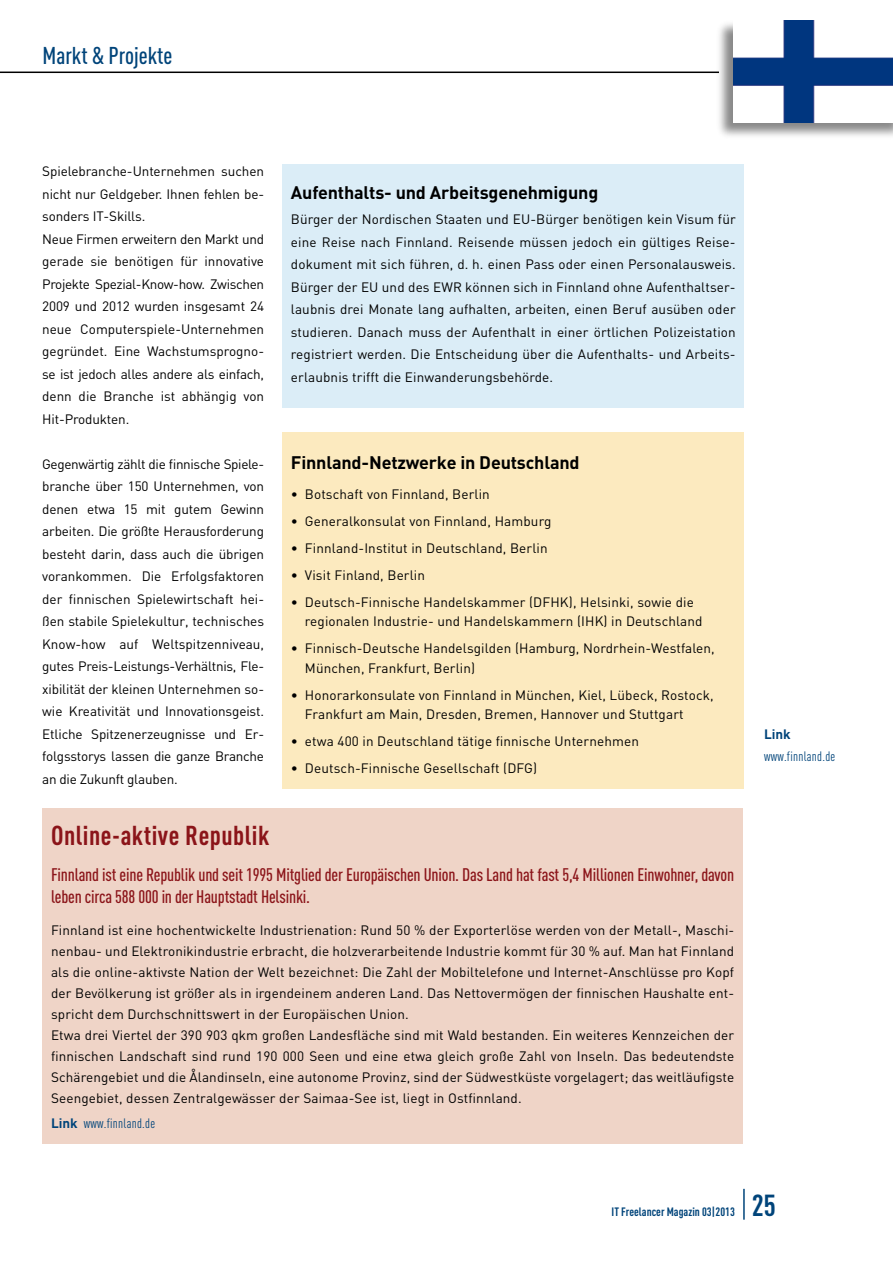
<style>
.page{position:relative;width:893px;height:1263px;background:#fff}
.page>*{position:absolute;margin:0;border:0;box-sizing:border-box;transform-origin:0 0}
.t1{font:700 30px "DIN Cond";color:#00447a}
.t2{font:700 27px "DIN Cond";letter-spacing:.02em;color:#8b1419}
.t3{font:500 24px "DIN Cond";color:#00447a}
.t4{font:500 18px/22.5px "DIN Cond";letter-spacing:-.01em;color:#8b1419}
.t5{font:700 18px "DIN";letter-spacing:-.01em;color:#000}
.t6{font:13.5px/22.5px "DIN";letter-spacing:.01em;color:#000}
.t7{font:13.5px/22.5px "DIN";letter-spacing:-.01em;color:#000}
.t8{font:13.5px "DIN Cond";letter-spacing:.02em;color:#00447a}
.t9{font:700 13.5px "DIN";color:#00447a}
.t10{font:700 12px "DIN Cond";color:#00447a}
.s1{font-family:"DIN";font-weight:700}
</style>
<div class="page">
<hr style="left:0;top:72px;width:893px;height:1px;background:#000">
<hr style="left:743px;top:1189px;width:2px;height:31px;background:#00447a">
<div style="left:282px;top:164px;width:462px;height:244px;background:#dbedf7"></div>
<div style="left:282px;top:432px;width:462px;height:356px;background:#fceabf"></div>
<div style="left:715px;top:20px;width:178px;height:121px;background:#000;opacity:.47"></div>
<img style="left:733px;top:21px;width:160px;height:102px">
<div style="left:43px;top:808px;width:700px;height:336px;background:#efd4c7"></div>
<h3 class="t3" style="left:43px;top:42px;width:131px">Markt &amp; Projekte</h3>
<p class="t7" style="left:42px;top:160px;width:223px">Spielebranche-Unternehmen suchen nicht nur Geldgeber. Ihnen fehlen be&shy;sonders IT-Skills.<br>Neue Firmen erweitern den Markt und gerade sie benötigen für innovative Projekte Spezial-Know-how. Zwischen 2009 und 2012 wurden insgesamt 24 neue Computerspiele-Unternehmen gegründet. Eine Wachstumsprogno&shy;se ist jedoch alles andere als einfach, denn die Branche ist abhängig von Hit-Produkten.</p>
<p class="t6" style="left:42px;top:452px;width:223px;text-align:justify">Gegenwärtig zählt die finnische Spiele&shy;branche über 150 Unternehmen, von denen etwa 15 mit gutem Gewinn arbeiten. Die größte Herausforderung besteht darin, dass auch die übrigen vorankommen. Die Erfolgsfaktoren der finnischen Spielewirtschaft hei&shy;ßen stabile Spielekultur, technisches Know-how auf Weltspitzenniveau, gutes Preis-Leistungs-Verhältnis, Fle&shy;xibilität der kleinen Unternehmen so&shy;wie Kreativität und Innovationsgeist.<br>Etliche Spitzenerzeugnisse und Er&shy;folgsstorys lassen die ganze Branche an die Zukunft glauben.</p>
<h3 class="t5" style="left:291px;top:451px;width:290px">Finnland-Netzwerke in Deutschland</h3>
<h3 class="t5" style="left:291px;top:181px;width:309px">Aufenthalts- und Arbeitsgenehmigung</h3>
<p class="t6" style="left:291px;top:208px;width:446px;text-align:justify">Bürger der Nordischen Staaten und EU-Bürger benötigen kein Visum für eine Reise nach Finnland. Reisende müssen jedoch ein gültiges Reise&shy;dokument mit sich führen, d. h. einen Pass oder einen Personalausweis.<br>Bürger der EU und des EWR können sich in Finnland ohne Aufenthaltser&shy;laubnis drei Monate lang aufhalten, arbeiten, einen Beruf ausüben oder studieren. Danach muss der Aufenthalt in einer örtlichen Polizeistation registriert werden. Die Entscheidung über die Aufenthalts- und Arbeits&shy;erlaubnis trifft die Einwanderungsbehörde.</p>
<p class="t6" style="left:291px;top:482px;width:200px">• Botschaft von Finnland, Berlin</p>
<p class="t6" style="left:291px;top:509px;width:262px">• Generalkonsulat von Finnland, Hamburg</p>
<p class="t6" style="left:291px;top:536px;width:258px">• Finnland-Institut in Deutschland, Berlin</p>
<p class="t6" style="left:291px;top:563px;width:136px">• Visit Finland, Berlin</p>
<p class="t6" style="left:305px;top:592px;width:399px;line-height:19.5px;text-indent:-14px">• Deutsch-Finnische Handelskammer (DFHK), Helsinki, sowie die regionalen Industrie- und Handelskammern (IHK) in Deutschland</p>
<p class="t6" style="left:305px;top:638px;width:411px;line-height:19.5px;text-indent:-14px">• Finnisch-Deutsche Handelsgilden (Hamburg, Nordrhein-Westfalen,<br>München, Frankfurt, Berlin)</p>
<p class="t6" style="left:305px;top:685px;width:410px;line-height:19.5px;text-indent:-14px">• Honorarkonsulate von Finnland in München, Kiel, Lübeck, Rostock,<br>Frankfurt am Main, Dresden, Bremen, Hannover und Stuttgart</p>
<p class="t6" style="left:291px;top:730px;width:349px">• etwa 400 in Deutschland tätige finnische Unternehmen</p>
<p class="t6" style="left:291px;top:757px;width:248px">• Deutsch-Finnische Gesellschaft (DFG)</p>
<h2 class="t2" style="left:51px;top:819px;width:220px">Online-aktive Republik</h2>
<h3 class="t4" style="left:51px;top:863px;width:685px">Finnland ist eine Republik und seit 1995 Mitglied der Europäischen Union. Das Land hat fast 5,4 Millionen Einwohner, davon leben circa 588 000 in der Hauptstadt Helsinki.</h3>
<p class="t6" style="left:51px;top:919px;width:685px;line-height:21px">Finnland ist eine hochentwickelte Industrienation: Rund 50 % der Exporterlöse werden von der Metall-, Maschi&shy;nenbau- und Elektronikindustrie erbracht, die holzverarbeitende Industrie kommt für 30 % auf. Man hat Finnland als die online-aktivste Nation der Welt bezeichnet: Die Zahl der Mobiltelefone und Internet-Anschlüsse pro Kopf der Bevölkerung ist größer als in irgendeinem anderen Land. Das Nettovermögen der finnischen Haushalte ent&shy;spricht dem Durchschnittswert in der Europäischen Union.<br>Etwa drei Viertel der 390 903 qkm großen Landesfläche sind mit Wald bestanden. Ein weiteres Kennzeichen der finnischen Landschaft sind rund 190 000 Seen und eine etwa gleich große Zahl von Inseln. Das bedeutendste Schärengebiet und die Ålandinseln, eine autonome Provinz, sind der Südwestküste vorgelagert; das weitläufigste Seengebiet, dessen Zentralgewässer der Saimaa-See ist, liegt in Ostfinnland.</p>
<p class="t8" style="left:51px;top:1116px;width:106px"><span class="s1">Link</span> www.finnland.de</p>
<p class="t9" style="left:764px;top:725px;width:28px">Link</p>
<p class="t8" style="left:764px;top:749px;width:73px">www.finnland.de</p>
<p class="t10" style="left:612px;top:1204px;width:125px">IT Freelancer Magazin 03|2013</p>
<h1 class="t1" style="left:752px;top:1187px;width:26px">25</h1>
</div>
